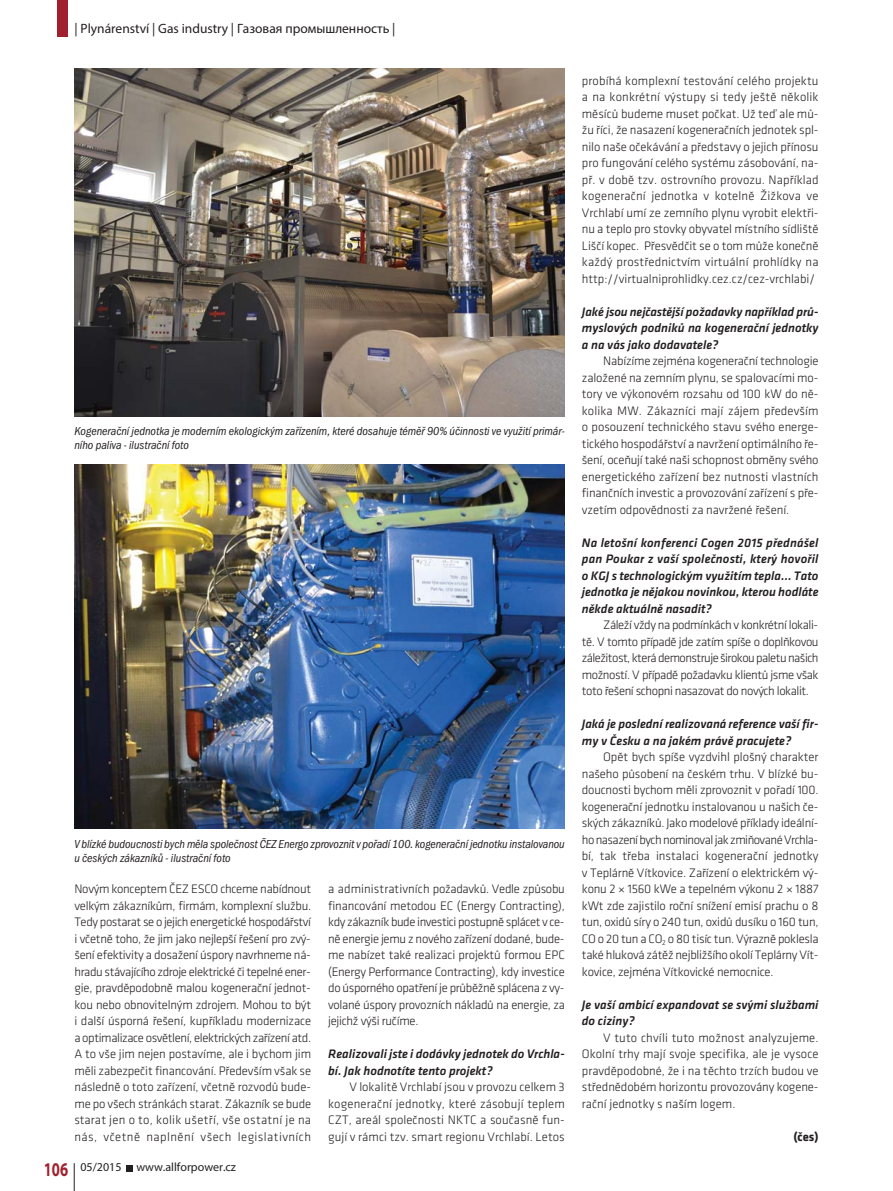
<style>
.page{position:relative;width:893px;height:1191px;background:#fff}
.page>*{position:absolute;margin:0;border:0;box-sizing:border-box;transform-origin:0 0}
.t1{font:700 semi-expanded 19.5px "Myriad Pro";color:#a0212d;scale:.7 1}
.t2{font:13.5px "Myriad Pro";color:#231f20}
.t3{font:300 12.75px/16.5px "Klavika";letter-spacing:-.005em;color:#231f20;text-align:justify}
.t4{font:italic 500 12.75px/16.5px "Klavika";color:#231f20}
.t5{font:700 12.75px "Klavika";color:#231f20}
.t6{font:12px/14.4px "Franklin Got Itc TOT Boo Con Ita";color:#231f20}
.t7{font:12px "Myriad Pro";color:#231f20}
</style>
<div class="page">
<svg style="left:127px;top:1165px;width:6px;height:6px"></svg>
<svg style="left:74px;top:1163px;width:1px;height:27px"></svg>
<div style="left:57px;top:0;width:11px;height:37px;background:#a0212d"></div>
<img style="left:74px;top:68px;width:491px;height:348px">
<img style="left:74px;top:464px;width:491px;height:365px">
<p class="t2" style="left:74px;top:24px;width:323px">| Plynárenství | Gas industry | Газовая промышленность |</p>
<p class="t6" style="left:74px;top:425px;width:492px">Kogenerační jednotka je moderním ekologickým zařízením, které dosahuje téměř 90% účinnosti ve využití primár&shy;ního paliva - ilustrační foto</p>
<p class="t6" style="left:74px;top:837px;width:492px">V blízké budoucnosti bych měla společnost ČEZ Energo zprovoznit v pořadí 100. kogenerační jednotku instalovanou u českých zákazníků - ilustrační foto</p>
<p class="t3" style="left:74px;top:882px;width:238px">Novým konceptem ČEZ ESCO chceme nabídnout velkým zákazníkům, firmám, komplexní službu.<br>Tedy postarat se o jejich energetické hospodářství i včetně toho, že jim jako nejlepší řešení pro zvý&shy;šení efektivity a dosažení úspory navrhneme ná&shy;hradu stávajícího zdroje elektrické či tepelné ener&shy;gie, pravděpodobně malou kogenerační jednot&shy;kou nebo obnovitelným zdrojem. Mohou to být i další úsporná řešení, kupříkladu modernizace a optimalizace osvětlení, elektrických zařízení atd.<br>A to vše jim nejen postavíme, ale i bychom jim měli zabezpečit financování. Především však se následně o toto zařízení, včetně rozvodů bude&shy;me po všech stránkách starat. Zákazník se bude starat jen o to, kolik ušetří, vše ostatní je na nás, včetně naplnění všech legislativních</p>
<p class="t3" style="left:328px;top:882px;width:238px">a administrativních požadavků. Vedle způsobu financování metodou EC (Energy Contracting), kdy zákazník bude investici postupně splácet v ce&shy;ně energie jemu z nového zařízení dodané, bude&shy;me nabízet také realizaci projektů formou EPC (Energy Performance Contracting), kdy investice do úsporného opatření je průběžně splácena z vy&shy;volané úspory provozních nákladů na energie, za jejichž výši ručíme.</p>
<p class="t4" style="left:328px;top:1047px;width:238px">Realizovali jste i dodávky jednotek do Vrchla&shy;bí. Jak hodnotíte tento projekt?</p>
<p class="t3" style="left:328px;top:1080px;width:238px;text-indent:21px">V lokalitě Vrchlabí jsou v provozu celkem 3 kogenerační jednotky, které zásobují teplem CZT, areál společnosti NKTC a současně fun&shy;gují v rámci tzv. smart regionu Vrchlabí. Letos</p>
<h1 class="t1" style="left:44px;top:1158px;width:36px">106</h1>
<p class="t7" style="left:80px;top:1162px;width:157px">05/2015 www.allforpower.cz</p>
<p class="t3" style="left:582px;top:73px;width:238px">probíhá komplexní testování celého projektu a na konkrétní výstupy si tedy ještě několik měsíců budeme muset počkat. Už teď ale mů&shy;žu říci, že nasazení kogeneračních jednotek spl&shy;nilo naše očekávání a představy o jejich přínosu pro fungování celého systému zásobování, na&shy;př. v době tzv. ostrovního provozu. Například kogenerační jednotka v kotelně Žižkova ve Vrchlabí umí ze zemního plynu vyrobit elektři&shy;nu a teplo pro stovky obyvatel místního sídliště Liščí kopec. Přesvědčit se o tom může konečně každý prostřednictvím virtuální prohlídky na http://virtualniprohlidky.cez.cz/cez-vrchlabi/</p>
<p class="t4" style="left:582px;top:304px;width:238px;text-align:justify">Jaké jsou nejčastější požadavky například prů&shy;myslových podniků na kogenerační jednotky a na vás jako dodavatele?</p>
<p class="t3" style="left:582px;top:354px;width:238px;text-indent:21px">Nabízíme zejména kogenerační technologie založené na zemním plynu, se spalovacími mo&shy;tory ve výkonovém rozsahu od 100 kW do ně&shy;kolika MW. Zákazníci mají zájem především o posouzení technického stavu svého energe&shy;tického hospodářství a navržení optimálního ře&shy;šení, oceňují také naši schopnost obměny svého energetického zařízení bez nutnosti vlastních finančních investic a provozování zařízení s pře&shy;vzetím odpovědnosti za navržené řešení.</p>
<p class="t4" style="left:582px;top:535px;width:238px;text-align:justify">Na letošní konferenci Cogen 2015 přednášel pan Poukar z vaší společnosti, který hovořil o KGJ s technologickým využitím tepla… Tato jednotka je nějakou novinkou, kterou hodláte někde aktuálně nasadit?</p>
<p class="t3" style="left:582px;top:618px;width:238px;text-indent:21px">Záleží vždy na podmínkách v konkrétní lokali&shy;tě. V tomto případě jde zatím spíše o doplňkovou záležitost, která demonstruje širokou paletu našich možností. V případě požadavku klientů jsme však toto řešení schopni nasazovat do nových lokalit.</p>
<p class="t4" style="left:582px;top:717px;width:238px">Jaká je poslední realizovaná reference vaší fir&shy;my v Česku a na jakém právě pracujete?</p>
<p class="t3" style="left:582px;top:750px;width:238px;text-indent:21px">Opět bych spíše vyzdvihl plošný charakter našeho působení na českém trhu. V blízké bu&shy;doucnosti bychom měli zprovoznit v pořadí 100. kogenerační jednotku instalovanou u našich če&shy;ských zákazníků. Jako modelové příklady ideální&shy;ho nasazení bych nominoval jak zmiňované Vrchla&shy;bí, tak třeba instalaci kogenerační jednotky v Teplárně Vítkovice. Zařízení o elektrickém vý&shy;konu 2 × 1560 kWe a tepelném výkonu 2 × 1887 kWt zde zajistilo roční snížení emisí prachu o 8 tun, oxidů síry o 240 tun, oxidů dusíku o 160 tun, CO o 20 tun a CO<sub>2</sub> o 80 tisíc tun. Výrazně poklesla také hluková zátěž nejbližšího okolí Teplárny Vít&shy;kovice, zejména Vítkovické nemocnice.</p>
<p class="t4" style="left:582px;top:997px;width:238px">Je vaší ambicí expandovat se svými službami do ciziny?</p>
<p class="t3" style="left:582px;top:1030px;width:238px;text-indent:21px">V tuto chvíli tuto možnost analyzujeme.<br>Okolní trhy mají svoje specifika, ale je vysoce pravděpodobné, že i na těchto trzích budou ve střednědobém horizontu provozovány kogene&shy;rační jednotky s naším logem.</p>
<p class="t5" style="left:793px;top:1132px;width:27px">(čes)</p>
</div>
